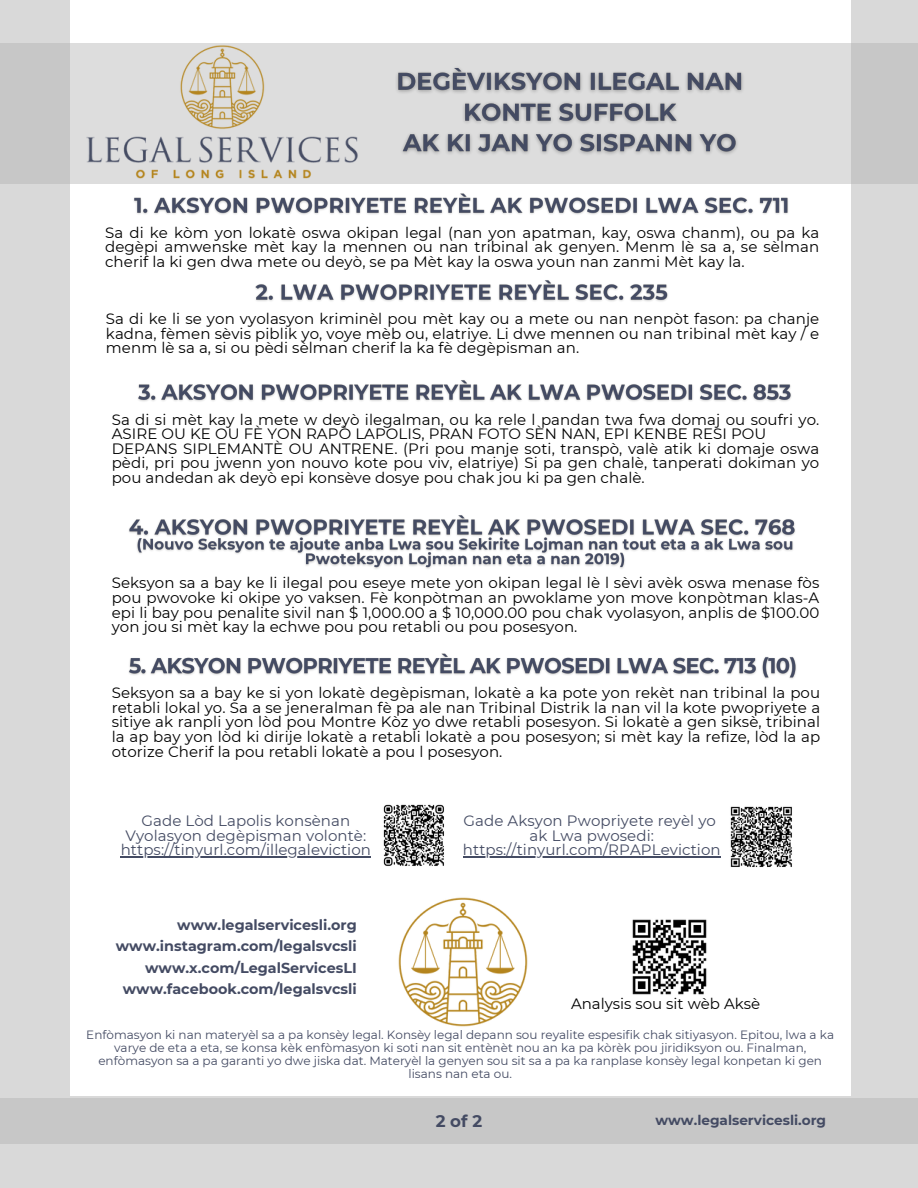
<style>
.page{position:relative;width:918px;height:1188px;background:#d9d9d9}
.page>*{position:absolute;margin:0;border:0;box-sizing:border-box;transform-origin:0 0}
.t1{font:700 16.65px "Montserrat";color:#444b63}
.t2{font:15px/14.7px "Montserrat";letter-spacing:.005em;color:#000;text-align:justify}
.t3{font:15px/14.7px "Montserrat";letter-spacing:.005em;color:#444b63;text-align:center}
.t4{font:700 14.4px/21.3px "Montserrat";color:#444b63;text-align:right}
.t5{font:700 13.65px "Montserrat";color:#444b63}
.t6{font:12px/13px "Montserrat";color:#444b63;text-align:center}
</style>
<div class="page">
<div style="left:70px;top:0;width:781px;height:1096px;background:#fff"></div>
<div style="left:0;top:1098px;width:918px;height:45px;background:#c7c7c7"></div>
<div style="left:0;top:44px;width:918px;height:139px;background:linear-gradient(to bottom,#d3d3d3,#d5d5d5)"></div>
<img style="left:414px;top:60px;width:336px;height:101px">
<img style="left:34px;top:43px;width:380px;height:141px">
<img style="left:383px;top:804px;width:61px;height:62px">
<img style="left:730px;top:806px;width:62px;height:61px">
<img style="left:632px;top:919px;width:75px;height:76px">
<img style="left:398px;top:897px;width:130px;height:130px">
<hr style="left:463px;top:856px;width:258px;height:1px;background:#444b63">
<hr style="left:121px;top:856px;width:240px;height:1px;background:#444b63">
<img style="left:134px;top:193px;width:654px;height:22px">
<img style="left:255px;top:280px;width:413px;height:22px">
<img style="left:138px;top:380px;width:653px;height:22px">
<img style="left:129px;top:515px;width:666px;height:54px">
<img style="left:128px;top:653px;width:668px;height:26px">
<h4 class="t2" style="left:105px;top:225px;width:716px">Sa di ke kòm yon lokatè oswa okipan legal (nan yon apatman, kay, oswa chanm), ou pa ka degèpi amwenske mèt kay la mennen ou nan tribinal ak genyen. Menm lè sa a, se sèlman cherif la ki gen dwa mete ou deyò, se pa Mèt kay la oswa youn nan zanmi Mèt kay la.</h4>
<p class="t2" style="left:106px;top:311px;width:715px">Sa di ke li se yon vyolasyon kriminèl pou mèt kay ou a mete ou nan nenpòt fason: pa chanje kadna, fèmen sèvis piblik yo, voye mèb ou, elatriye. Li dwe mennen ou nan tribinal mèt kay / e menm lè sa a, si ou pèdi sèlman cherif la ka fè degèpisman an.</p>
<p class="t2" style="left:112px;top:412px;width:709px;text-align:left">Sa di si mèt kay la mete w deyò ilegalman, ou ka rele l pandan twa fwa domaj ou soufri yo.<br>ASIRE OU KE OU FÈ YON RAPÒ LAPOLIS, PRAN FOTO SÈN NAN, EPI KENBE RESI POU DEPANS SIPLEMANTÈ OU ANTRENE. (Pri pou manje soti, transpò, valè atik ki domaje oswa pèdi, pri pou jwenn yon nouvo kote pou viv, elatriye) Si pa gen chalè, tanperati dokiman yo pou andedan ak deyò epi konsève dosye pou chak jou ki pa gen chalè.</p>
<p class="t2" style="left:112px;top:576px;width:709px">Seksyon sa a bay ke li ilegal pou eseye mete yon okipan legal lè l sèvi avèk oswa menase fòs pou pwovoke ki okipe yo vaksen. Fè konpòtman an pwoklame yon move konpòtman klas-A epi li bay pou penalite sivil nan $ 1,000.00 a $ 10,000.00 pou chak vyolasyon, anplis de $100.00 yon jou si mèt kay la echwe pou pou retabli ou pou posesyon.</p>
<p class="t2" style="left:112px;top:685px;width:710px">Seksyon sa a bay ke si yon lokatè degèpisman, lokatè a ka pote yon rekèt nan tribinal la pou retabli lokal yo. Sa a se jeneralman fè pa ale nan Tribinal Distrik la nan vil la kote pwopriyete a sitiye ak ranpli yon lòd pou Montre Kòz yo dwe retabli posesyon. Si lokatè a gen siksè, tribinal la ap bay yon lòd ki dirije lokatè a retabli lokatè a pou posesyon; si mèt kay la refize, lòd la ap otorize Cherif la pou retabli lokatè a pou l posesyon.</p>
<p class="t3" style="left:126px;top:813px;width:242px">Gade Lòd Lapolis konsènan<br>Vyolasyon degèpisman volontè:</p>
<h5 class="t3" style="left:121px;top:842px;width:252px">https://tinyurl.com/illegaleviction</h5>
<p class="t4" style="left:116px;top:914px;width:242px">www.legalservicesli.org www.instagram.com/legalsvcsli www.x.com/LegalServicesLI www.facebook.com/legalsvcsli</p>
<h4 class="t3" style="left:464px;top:813px;width:254px">Gade Aksyon Pwopriyete reyèl yo ak Lwa pwosedi:</h4>
<p class="t3" style="left:463px;top:842px;width:259px">https://tinyurl.com/RPAPLeviction</p>
<h3 class="t2" style="left:571px;top:997px;width:191px">Analysis sou sit wèb Aksè</h3>
<p class="t6" style="left:86px;top:1028px;width:749px">Enfòmasyon ki nan materyèl sa a pa konsèy legal. Konsèy legal depann sou reyalite espesifik chak sitiyasyon. Epitou, lwa a ka varye de eta a eta, se konsa kèk enfòmasyon ki soti nan sit entènèt nou an ka pa kòrèk pou jiridiksyon ou. Finalman, enfòmasyon sa a pa garanti yo dwe jiska dat. Materyèl la genyen sou sit sa a pa ka ranplase konsèy legal konpetan ki gen lisans nan eta ou.</p>
<h4 class="t1" style="left:436px;top:1111px;width:48px">2of2</h4>
<h4 class="t5" style="left:655px;top:1112px;width:172px">www.legalservicesli.org</h4>
</div>
